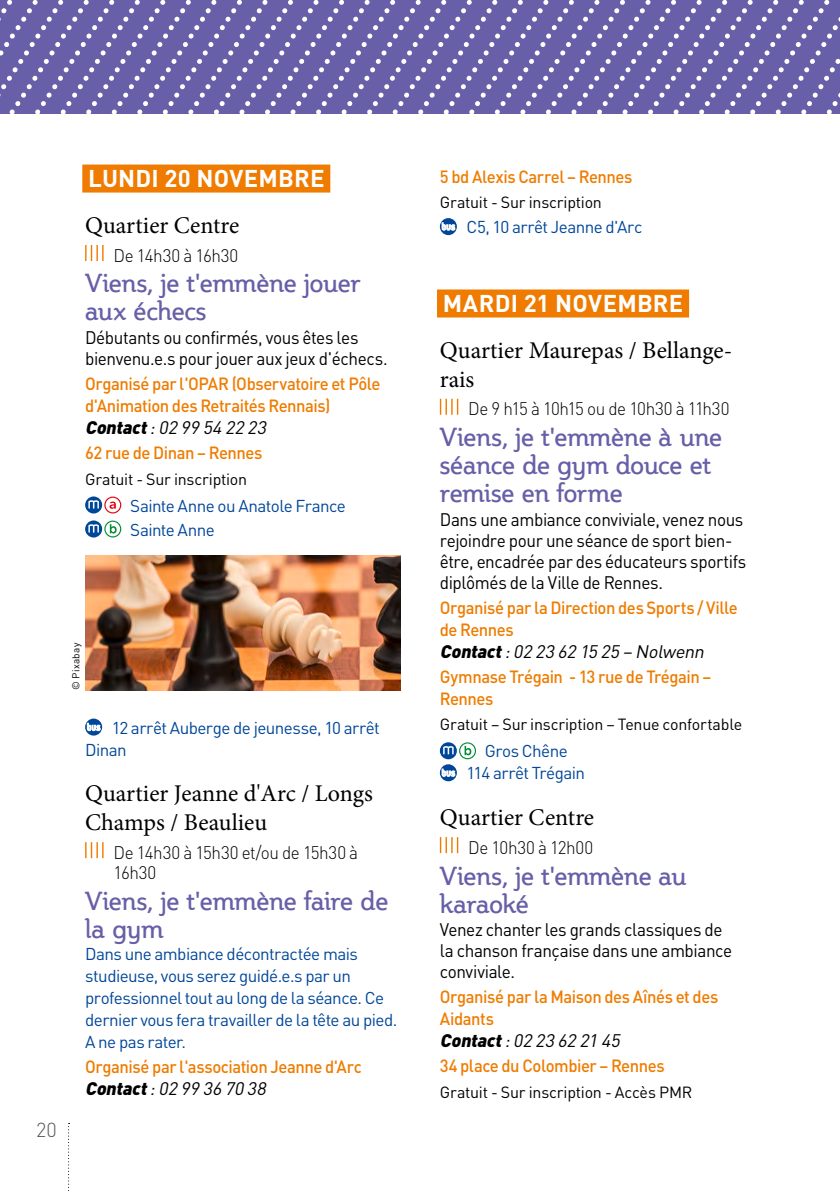
<style>
.page{position:relative;width:840px;height:1191px;background:#fff}
.page>*{position:absolute;margin:0;border:0;box-sizing:border-box;transform-origin:0 0}
.t1{font:26px/28px "Steinem";letter-spacing:-.01em;color:#675fa7}
.t2{font:24px/28.8px "Minion Pro";color:#000}
.t3{font:700 24px "DIN Pro";letter-spacing:.005em;color:#fff}
.t4{font:300 20px "DIN Pro";color:#565655}
.t5{font:18px/21px "DIN Pro";letter-spacing:-.025em;color:#000;scale:.95 1}
.t6{font:300 18px/20px "DIN Pro";letter-spacing:-.02em;color:#000;scale:.95 1}
.t7{font:italic 18px "DIN Pro";color:#000}
.t8{font:500 17.6px/22px "DIN Pro";letter-spacing:-.025em;color:#ef7c00;scale:.95 1}
.t9{font:17px/22px "DIN Pro";letter-spacing:-.03em;color:#004699}
.t10{font:16px "DIN Pro";letter-spacing:-.015em;color:#000}
.t11{font:10px "DIN Pro";letter-spacing:.03em;color:#000}
.s1{font-weight:900}
</style>
<div class="page">
<svg style="left:455px;top:0;width:37px;height:113px;background:#746daf"></svg>
<svg style="left:379px;top:0;width:76px;height:113px;background:#746daf"></svg>
<svg style="left:353px;top:0;width:26px;height:113px;background:#746daf"></svg>
<svg style="left:0;top:0;width:353px;height:113px;background:#746dae"></svg>
<svg style="left:492px;top:0;width:348px;height:113px;background:#756daf"></svg>
<svg style="left:68px;top:1123px;width:2px;height:68px"></svg>
<div style="left:82px;top:164px;width:248px;height:28px;background:#ef7c00"></div>
<svg style="left:85px;top:245px;width:19px;height:16px"></svg>
<svg style="left:85px;top:842px;width:19px;height:16px"></svg>
<svg style="left:85px;top:496px;width:17px;height:17px"></svg>
<svg style="left:88px;top:496px;width:33px;height:17px"></svg>
<svg style="left:85px;top:520px;width:17px;height:17px"></svg>
<svg style="left:88px;top:520px;width:33px;height:17px"></svg>
<svg style="left:85px;top:718px;width:17px;height:17px"></svg>
<svg style="left:87px;top:723px;width:13px;height:8px"></svg>
<div style="left:437px;top:289px;width:251px;height:28px;background:#ef7c00"></div>
<svg style="left:439px;top:399px;width:20px;height:16px"></svg>
<svg style="left:439px;top:837px;width:20px;height:16px"></svg>
<svg style="left:439px;top:218px;width:17px;height:17px"></svg>
<svg style="left:441px;top:223px;width:14px;height:7px"></svg>
<svg style="left:439px;top:742px;width:17px;height:17px"></svg>
<svg style="left:443px;top:745px;width:10px;height:9px"></svg>
<svg style="left:459px;top:742px;width:17px;height:17px"></svg>
<svg style="left:439px;top:764px;width:17px;height:17px"></svg>
<svg style="left:441px;top:769px;width:14px;height:7px"></svg>
<img style="left:85px;top:556px;width:315px;height:134px">
<h2 class="t3" style="left:88px;top:158px;width:238px">LUNDI 20 NOVEMBRE</h2>
<h2 class="t2" style="left:85px;top:211px;width:156px">Quartier Centre</h2>
<p class="t6" style="left:113px;top:243px;width:133px">De 14h30 à 16h30</p>
<h1 class="t1" style="left:85px;top:270px;width:276px">Viens, je t'emmène jouer aux échecs</h1>
<p class="t5" style="left:85px;top:325px;width:320px">Débutants ou confirmés, vous êtes les bienvenu.e.s pour jouer aux jeux d'échecs.</p>
<p class="t8" style="left:85px;top:371px;width:312px">Organisé par l'OPAR (Observatoire et Pôle d'Animation des Retraités Rennais)</p>
<p class="t7" style="left:85px;top:413px;width:187px"><span class="s1">Contact</span>:0299542223</p>
<p class="t8" style="left:85px;top:440px;width:188px">62 rue de Dinan – Rennes</p>
<p class="t10" style="left:85px;top:466px;width:163px">Gratuit - Sur inscription</p>
<p class="t9" style="left:130px;top:492px;width:217px;line-height:24px">Sainte Anne ou Anatole France<br>Sainte Anne</p>
<p class="t4" style="left:36px;top:1114px;width:22px">20</p>
<p class="t11" style="left:68px;top:690px;width:49px;rotate:-90deg">© Pixabay</p>
<p class="t9" style="left:85px;top:715px;width:296px;text-indent:27px">12 arrêt Auberge de jeunesse, 10 arrêt<br>Dinan</p>
<h2 class="t2" style="left:85px;top:779px;width:289px">Quartier Jeanne d'Arc / Longs<br>Champs / Beaulieu</h2>
<p class="t6" style="left:113px;top:840px;width:259px">De 14h30 à 15h30 et/ou de 15h30 à<br>16h30</p>
<h1 class="t1" style="left:85px;top:887px;width:304px">Viens, je t'emmène faire de la gym</h1>
<p class="t9" style="left:85px;top:940px;width:313px">Dans une ambiance décontractée mais studieuse, vous serez guidé.e.s par un professionnel tout au long de la séance. Ce dernier vous fera travailler de la tête au pied.<br>A ne pas rater.</p>
<p class="t8" style="left:85px;top:1053px;width:292px">Organisé par l'association Jeanne d'Arc</p>
<p class="t7" style="left:85px;top:1073px;width:186px"><span class="s1">Contact</span>:0299367038</p>
<p class="t8" style="left:439px;top:163px;width:204px">5 bd Alexis Carrel – Rennes</p>
<p class="t10" style="left:439px;top:190px;width:163px">Gratuit - Sur inscription</p>
<p class="t9" style="left:466px;top:214px;width:177px">C5, 10 arrêt Jeanne d'Arc</p>
<h2 class="t3" style="left:442px;top:283px;width:242px">MARDI 21 NOVEMBRE</h2>
<h2 class="t2" style="left:439px;top:336px;width:294px">Quartier Maurepas / Bellange&shy;rais</h2>
<p class="t6" style="left:468px;top:397px;width:276px">De 9 h15 à 10h15 ou de 10h30 à 11h30</p>
<h1 class="t1" style="left:439px;top:423px;width:283px">Viens, je t'emmène à une séance de gym douce et remise en forme</h1>
<p class="t5" style="left:439px;top:507px;width:324px">Dans une ambiance conviviale, venez nous rejoindre pour une séance de sport bien&shy;être, encadrée par des éducateurs sportifs diplômés de la Ville de Rennes.</p>
<p class="t8" style="left:439px;top:594px;width:315px">Organisé par la Direction des Sports / Ville de Rennes</p>
<p class="t7" style="left:439px;top:637px;width:270px"><span class="s1">Contact</span>:0223621525–Nolwenn</p>
<p class="t8" style="left:439px;top:663px;width:287px">Gymnase Trégain - 13 rue de Trégain –<br>Rennes</p>
<p class="t10" style="left:439px;top:712px;width:304px">Gratuit – Sur inscription – Tenue confortable</p>
<p class="t9" style="left:466px;top:738px;width:120px;text-align:center">Gros Chêne<br>114 arrêt Trégain</p>
<h2 class="t2" style="left:439px;top:803px;width:156px">Quartier Centre</h2>
<p class="t6" style="left:468px;top:835px;width:133px">De 10h30 à 12h00</p>
<h1 class="t1" style="left:439px;top:862px;width:248px">Viens, je t'emmène au karaoké</h1>
<p class="t5" style="left:439px;top:917px;width:309px">Venez chanter les grands classiques de la chanson française dans une ambiance conviviale.</p>
<p class="t8" style="left:439px;top:984px;width:294px">Organisé par la Maison des Aînés et des<br>Aidants</p>
<p class="t7" style="left:439px;top:1026px;width:186px"><span class="s1">Contact</span>:0223622145</p>
<p class="t8" style="left:439px;top:1052px;width:238px">34 place du Colombier – Rennes</p>
<p class="t10" style="left:439px;top:1079px;width:254px">Gratuit - Sur inscription - Accès PMR</p>
</div>
